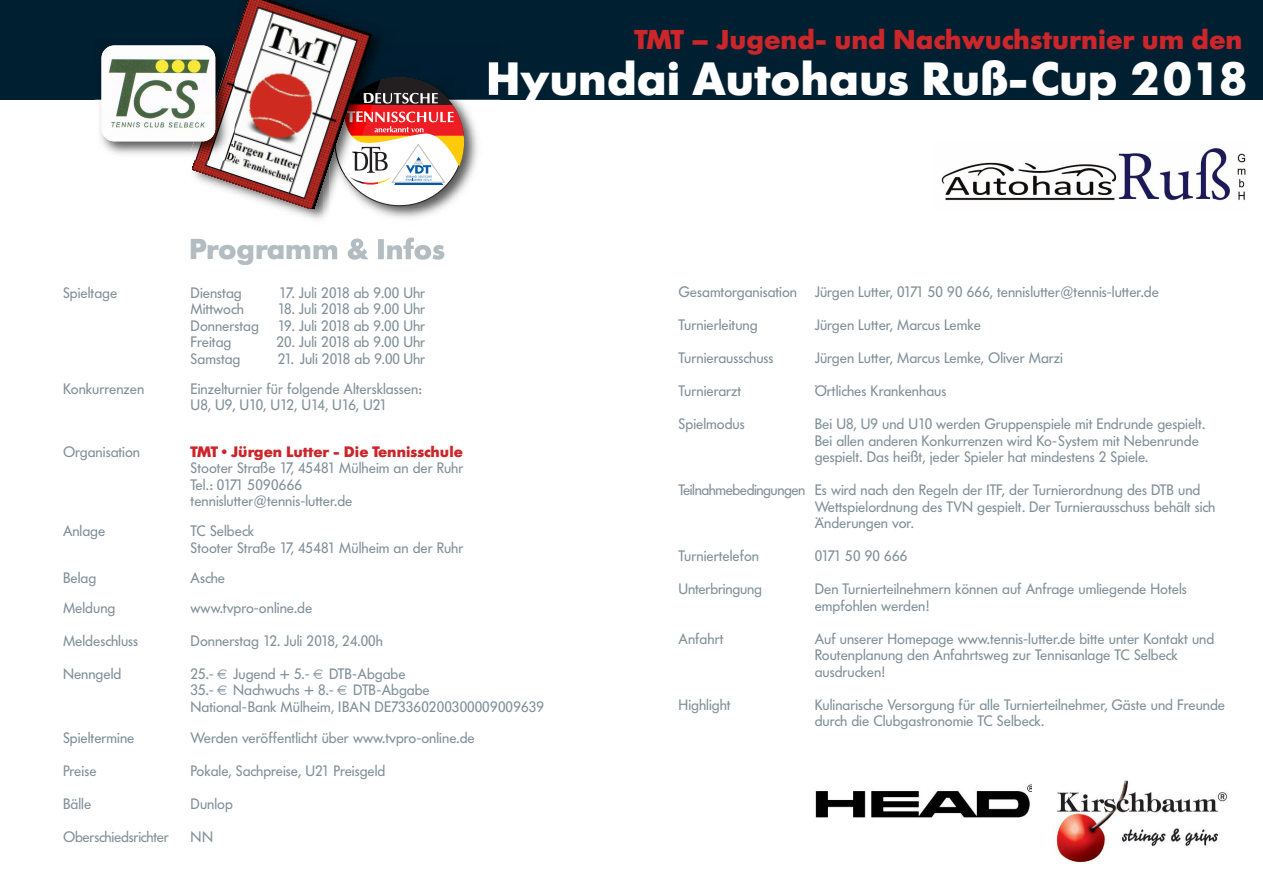
<style>
.page{position:relative;width:1263px;height:893px;background:#fff}
.page>*{position:absolute;margin:0;border:0;box-sizing:border-box;transform-origin:0 0}
.t1{font:700 46.2px "Futura BQ";color:#fff}
.t2{font:700 28.5px "Futura BQ";color:#b3bcc1}
.t3{font:700 27px "Futura BQ";color:#cb262a}
.t4{font:15px/16.5px "Futura BQ";color:#808f98}
.t5{font:700 15px "Futura BQ";color:#cb262a}
.t6{font:15px "Futura BQ";letter-spacing:.02em;color:#808f98}
</style>
<div class="page">
<div style="left:0;top:0;width:1263px;height:99px;background:#001f30"></div>
<img style="left:1052px;top:780px;width:175px;height:83px">
<img style="left:941px;top:148px;width:305px;height:53px">
<img style="left:815px;top:784px;width:216px;height:34px">
<img style="left:355px;top:99px;width:145px;height:161px">
<img style="left:488px;top:62px;width:1px;height:33px">
<img style="left:323px;top:239px;width:40px;height:21px">
<img style="left:489px;top:62px;width:11px;height:33px">
<div style="left:335px;top:78px;width:129px;height:128px;background:#fff;border-radius:50%"></div>
<svg style="left:397px;top:77px;width:41px;height:12px"></svg>
<svg style="left:374px;top:89px;width:90px;height:96px"></svg>
<img style="left:192px;top:166px;width:131px;height:53px">
<img style="left:372px;top:35px;width:25px;height:64px">
<img style="left:323px;top:208px;width:6px;height:9px">
<img style="left:372px;top:44px;width:20px;height:55px">
<img style="left:355px;top:99px;width:19px;height:133px">
<img style="left:372px;top:51px;width:18px;height:48px">
<img style="left:193px;top:0;width:179px;height:208px">
<img style="left:95px;top:99px;width:93px;height:56px">
<img style="left:193px;top:39px;width:15px;height:6px">
<img style="left:188px;top:141px;width:7px;height:20px">
<img style="left:208px;top:39px;width:26px;height:3px">
<img style="left:195px;top:42px;width:39px;height:119px">
<img style="left:101px;top:45px;width:114px;height:96px;border-radius:13px">
<h3 class="t3" style="left:634px;top:25px;width:609px">TMT – Jugend- und Nachwuchsturnier um den</h3>
<h1 class="t1" style="left:486px;top:53px;width:764px">Hyundai Autohaus Ruß-Cup 2018</h1>
<h2 class="t2" style="left:189px;top:234px;width:257px">Programm &amp; Infos</h2>
<p class="t4" style="left:63px;top:284px;width:56px">Spieltage</p>
<p class="t4" style="left:191px;top:284px;width:53px">Dienstag</p>
<p class="t4" style="left:279px;top:284px;width:148px">17. Juli 2018 ab 9.00 Uhr</p>
<p class="t4" style="left:191px;top:301px;width:55px">Mittwoch</p>
<p class="t4" style="left:278px;top:301px;width:149px">18. Juli 2018 ab 9.00 Uhr</p>
<p class="t4" style="left:191px;top:317px;width:70px">Donnerstag</p>
<p class="t4" style="left:278px;top:317px;width:149px">19. Juli 2018 ab 9.00 Uhr</p>
<p class="t4" style="left:191px;top:334px;width:42px">Freitag</p>
<p class="t4" style="left:276px;top:334px;width:150px">20. Juli 2018 ab 9.00 Uhr</p>
<p class="t4" style="left:191px;top:350px;width:51px">Samstag</p>
<p class="t4" style="left:278px;top:350px;width:149px">21. Juli 2018 ab 9.00 Uhr</p>
<p class="t4" style="left:63px;top:380px;width:83px">Konkurrenzen</p>
<p class="t4" style="left:191px;top:380px;width:233px">Einzelturnier für folgende Altersklassen:<br>U8, U9, U10, U12, U14, U16, U21</p>
<p class="t4" style="left:63px;top:443px;width:79px">Organisation</p>
<p class="t5" style="left:191px;top:443px;width:274px">TMT • Jürgen Lutter - Die Tennisschule</p>
<p class="t4" style="left:191px;top:460px;width:274px">Stooter Straße 17, 45481 Mülheim an der Ruhr<br>Tel.: 0171 5090666 tennislutter@tennis-lutter.de</p>
<p class="t4" style="left:63px;top:523px;width:44px">Anlage</p>
<p class="t4" style="left:191px;top:523px;width:274px">TC Selbeck<br>Stooter Straße 17, 45481 Mülheim an der Ruhr</p>
<p class="t4" style="left:63px;top:569px;width:35px">Belag</p>
<p class="t4" style="left:191px;top:569px;width:36px">Asche</p>
<p class="t4" style="left:63px;top:599px;width:54px">Meldung</p>
<p class="t4" style="left:191px;top:599px;width:123px">www.tvpro-online.de</p>
<p class="t4" style="left:63px;top:632px;width:77px">Meldeschluss</p>
<p class="t4" style="left:191px;top:632px;width:194px">Donnerstag 12. Juli 2018, 24.00h</p>
<p class="t4" style="left:63px;top:665px;width:60px">Nenngeld</p>
<p class="t4" style="left:191px;top:665px;width:25px">25.-</p>
<p class="t4" style="left:233px;top:665px;width:78px">Jugend + 5.-</p>
<p class="t4" style="left:329px;top:665px;width:78px">DTB-Abgabe</p>
<p class="t4" style="left:191px;top:682px;width:25px">35.-</p>
<p class="t4" style="left:233px;top:682px;width:102px">Nachwuchs + 8.-</p>
<p class="t4" style="left:191px;top:682px;width:355px;text-indent:163px">DTB-Abgabe<br>National-Bank Mülheim, IBAN DE73360200300009009639</p>
<p class="t4" style="left:63px;top:730px;width:73px">Spieltermine</p>
<p class="t4" style="left:191px;top:730px;width:286px">Werden veröffentlicht über www.tvpro-online.de</p>
<p class="t4" style="left:63px;top:763px;width:35px">Preise</p>
<p class="t4" style="left:191px;top:763px;width:196px">Pokale, Sachpreise, U21 Preisgeld</p>
<p class="t4" style="left:63px;top:796px;width:30px">Bälle</p>
<p class="t4" style="left:191px;top:796px;width:44px">Dunlop</p>
<p class="t4" style="left:63px;top:829px;width:107px">Oberschiedsrichter</p>
<p class="t4" style="left:191px;top:829px;width:24px">NN</p>
<p class="t4" style="left:679px;top:284px;width:482px">Gesamtorganisation Jürgen Lutter, 0171 50 90 666, tennislutter@tennis-lutter.de</p>
<p class="t4" style="left:679px;top:317px;width:80px">Turnierleitung</p>
<p class="t4" style="left:815px;top:317px;width:168px">Jürgen Lutter, Marcus Lemke</p>
<p class="t4" style="left:679px;top:350px;width:96px">Turnierausschuss</p>
<p class="t4" style="left:815px;top:350px;width:250px">Jürgen Lutter, Marcus Lemke, Oliver Marzi</p>
<p class="t4" style="left:679px;top:383px;width:64px">Turnierarzt</p>
<p class="t4" style="left:815px;top:383px;width:133px">Örtliches Krankenhaus</p>
<p class="t4" style="left:679px;top:416px;width:68px">Spielmodus</p>
<p class="t4" style="left:815px;top:416px;width:392px">Bei U8, U9 und U10 werden Gruppenspiele mit Endrunde gespielt.<br>Bei allen anderen Konkurrenzen wird Ko-System mit Nebenrunde gespielt. Das heißt, jeder Spieler hat mindestens 2 Spiele.</p>
<p class="t4" style="left:815px;top:482px;width:402px;text-indent:-136px">Teilnahmebedingungen Es wird nach den Regeln der ITF, der Turnierordnung des DTB und<br>Wettspielordnung des TVN gespielt. Der Turnierausschuss behält sich<br>Änderungen vor.</p>
<p class="t4" style="left:679px;top:548px;width:82px">Turniertelefon</p>
<p class="t6" style="left:815px;top:548px;width:94px">0171 50 90 666</p>
<p class="t4" style="left:679px;top:581px;width:85px">Unterbringung</p>
<p class="t4" style="left:815px;top:581px;width:374px">Den Turnierteilnehmern können auf Anfrage umliegende Hotels empfohlen werden!</p>
<p class="t4" style="left:679px;top:630px;width:46px">Anfahrt</p>
<p class="t4" style="left:815px;top:630px;width:401px">Auf unserer Homepage www.tennis-lutter.de bitte unter Kontakt und<br>Routenplanung den Anfahrtsweg zur Tennisanlage TC Selbeck ausdrucken!</p>
<p class="t4" style="left:679px;top:696px;width:54px">Highlight</p>
<p class="t4" style="left:815px;top:696px;width:412px">Kulinarische Versorgung für alle Turnierteilnehmer, Gäste und Freunde durch die Clubgastronomie TC Selbeck.</p>
</div>
